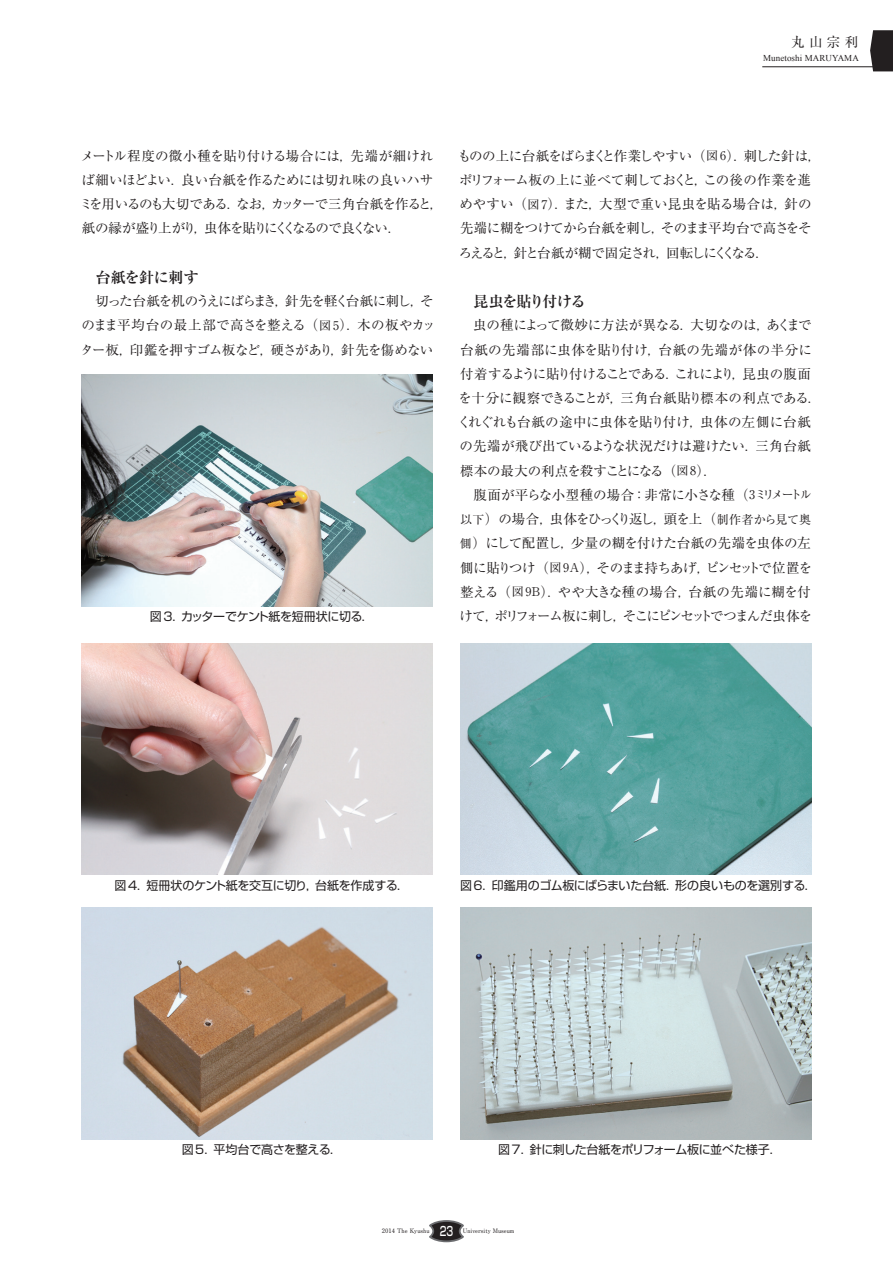
<style>
.page{position:relative;width:893px;height:1263px;background:#fff}
.page>*{position:absolute;margin:0;border:0;box-sizing:border-box;transform-origin:0 0}
.t1{font:700 15px "Ryumin Pr 6";letter-spacing:-.08em;color:#231f20}
.t2{font:700 15px "Ryumin Pr 6";letter-spacing:-.02em;color:#231f20}
.t3{font:13.5px/24.3px "Ryumin Pr 6";letter-spacing:-.04em;color:#231f20}
.t4{font:13.5px/24.2px "Ryumin Pr 6";letter-spacing:-.01em;color:#231f20}
.t5{font:13.5px "Ryumin Pr 6";color:#231f20}
.t6{font:13.5px/24.2px "Ryumin Pr 6";letter-spacing:.025em;color:#231f20}
.t7{font:13.5px/24.2px "Ryumin Pr 6";letter-spacing:-.11em;color:#231f20}
.t8{font:13.5px "Ryumin Pr 6";letter-spacing:.015em;color:#231f20}
.t9{font:13.5px "Ryumin Pr 6";letter-spacing:-.07em;color:#231f20}
.t10{font:13.5px "Ryumin Pr 6";letter-spacing:-.075em;color:#231f20}
.t11{font:13.5px "Ryumin Pr 6";letter-spacing:-.06em;color:#231f20}
.t12{font:13.5px "Ryumin Pr 6";letter-spacing:-.1em;color:#231f20}
.t13{font:13.5px "Ryumin Pr 6";letter-spacing:-.13em;color:#231f20}
.t14{font:13.5px "Ryumin Pr 6";letter-spacing:-.065em;color:#231f20}
.t15{font:13.5px "Ryumin Pr 6";letter-spacing:.005em;color:#231f20}
.t16{font:13.5px "Ryumin Pr 6";letter-spacing:-.09em;color:#231f20}
.t17{font:13.5px "Ryumin Pr 6";letter-spacing:-.02em;color:#231f20}
.t18{font:13.5px "Ryumin Pr 6";letter-spacing:-.12em;color:#231f20}
.t19{font:13.5px "Ryumin Pr 6";letter-spacing:-.125em;color:#231f20}
.t20{font:13.5px "Ryumin Pr 6";letter-spacing:-.145em;color:#231f20}
.t21{font:13.5px "Ryumin Pr 6";letter-spacing:-.15em;color:#231f20}
.t22{font:13.5px "Ryumin Pr 6";letter-spacing:.01em;color:#231f20}
.t23{font:13.5px "Ryumin Pro";color:#231f20}
.t24{font:500 12.75px "Shin Go Pro";color:#fff;scale:.7 1}
.t25{font:12px "Shin Go Pro";letter-spacing:-.03em;color:#231f20}
.t26{font:12px "Ryumin Pr 6";letter-spacing:-.075em;color:#231f20}
.t27{font:12px "Ryumin Pr 6";letter-spacing:-.02em;color:#231f20}
.t28{font:9px "Times New Roman";letter-spacing:.01em;color:#231f20}
.t29{font:700 6.15px "Futo Min A101 Pro";letter-spacing:-.005em;color:#231f20}
.s1{font-size:12px}
</style>
<div class="page">
<img style="left:82px;top:375px;width:351px;height:231px">
<img style="left:460px;top:643px;width:351px;height:232px">
<img style="left:82px;top:908px;width:351px;height:231px">
<img style="left:82px;top:643px;width:351px;height:232px">
<img style="left:460px;top:908px;width:351px;height:231px">
<svg style="left:429px;top:1220px;width:35px;height:23px"></svg>
<svg style="left:870px;top:30px;width:23px;height:41px"></svg>
<hr style="left:762px;top:67px;width:113px;height:1px;background:#231f20">
<p class="t23" style="left:791px;top:32px;width:69px">丸山宗利</p>
<p class="t28" style="left:763px;top:52px;width:97px">Munetoshi MARUYAMA</p>
<p class="t4" style="left:181px;top:143px;width:254px;text-indent:-101px">メートル程度の微小種を貼り付ける場合には，<br>良い台紙を作るためには切れ味の良いハサ</p>
<p class="t3" style="left:350px;top:143px;width:84px">先端が細けれ</p>
<p class="t9" style="left:81px;top:169px;width:104px">ば細いほどよい．</p>
<p class="t3" style="left:703px;top:143px;width:109px;text-indent:-246px">ものの上に台紙をばらまくと作業しやすい（<br>この後の作業を進</p>
<p class="t3" style="left:720px;top:143px;width:28px">．）<span class="s1">6</span></p>
<p class="t3" style="left:744px;top:143px;width:79px">刺した針は，</p>
<p class="t26" style="left:706px;top:146px;width:13px">図</p>
<p class="t11" style="left:459px;top:169px;width:250px">ポリフォーム板の上に並べて刺しておくと，</p>
<p class="t14" style="left:271px;top:193px;width:174px">カッターで三角台紙を作ると，</p>
<p class="t7" style="left:204px;top:191px;width:199px;text-indent:-124px">ミを用いるのも大切である．<br>虫体を貼りにくくなるので良くない．</p>
<p class="t3" style="left:194px;top:215px;width:15px">，</p>
<p class="t3" style="left:236px;top:191px;width:41px">なお，</p>
<p class="t4" style="left:82px;top:216px;width:116px">紙の縁が盛り上がり</p>
<p class="t2" style="left:95px;top:266px;width:105px">台紙を針に刺す</p>
<p class="t12" style="left:95px;top:290px;width:194px">切った台紙を机のうえにばらまき，</p>
<p class="t10" style="left:285px;top:290px;width:140px">針先を軽く台紙に刺し，</p>
<p class="t3" style="left:420px;top:288px;width:15px">そ</p>
<p class="t3" style="left:459px;top:191px;width:69px">めやすい（</p>
<p class="t3" style="left:541px;top:191px;width:28px">．）<span class="s1">7</span></p>
<p class="t26" style="left:528px;top:195px;width:13px">図</p>
<p class="t3" style="left:564px;top:191px;width:40px">また，</p>
<p class="t15" style="left:599px;top:193px;width:190px">大型で重い昆虫を貼る場合は，</p>
<p class="t3" style="left:784px;top:191px;width:29px">針の</p>
<p class="t9" style="left:460px;top:218px;width:206px">先端に糊をつけてから台紙を刺し，</p>
<p class="t16" style="left:661px;top:218px;width:152px">そのまま平均台で高さをそ</p>
<p class="t3" style="left:459px;top:240px;width:60px">ろえると，</p>
<p class="t1" style="left:473px;top:290px;width:114px">昆虫を貼り付ける</p>
<p class="t17" style="left:514px;top:242px;width:157px">針と台紙が糊で固定され，</p>
<p class="t20" style="left:666px;top:242px;width:104px">回転しにくくなる．</p>
<p class="t5" style="left:81px;top:315px;width:238px">のまま平均台の最上部で高さを整える（</p>
<p class="t3" style="left:333px;top:312px;width:28px">．）<span class="s1">5</span></p>
<p class="t26" style="left:319px;top:316px;width:13px">図</p>
<p class="t3" style="left:357px;top:312px;width:80px">木の板やカッ</p>
<p class="t3" style="left:80px;top:337px;width:54px">ター板，</p>
<p class="t3" style="left:130px;top:337px;width:145px">印鑑を押すゴム板など，</p>
<p class="t3" style="left:270px;top:337px;width:64px">硬さがあり</p>
<p class="t3" style="left:331px;top:337px;width:15px">，</p>
<p class="t3" style="left:341px;top:337px;width:94px">針先を傷めない</p>
<p class="t6" style="left:658px;top:312px;width:155px;text-indent:-185px">虫の種によって微妙に方法が異なる．<br>台紙の先端が体の半分に</p>
<p class="t3" style="left:766px;top:312px;width:47px">あくまで</p>
<p class="t3" style="left:690px;top:312px;width:81px">大切なのは，</p>
<p class="t8" style="left:460px;top:339px;width:203px">台紙の先端部に虫体を貼り付け，</p>
<p class="t3" style="left:621px;top:361px;width:202px;text-indent:-161px">付着するように貼り付けることである．<br>三角台紙貼り標本の利点である．</p>
<p class="t3" style="left:742px;top:361px;width:70px">昆虫の腹面</p>
<p class="t3" style="left:674px;top:361px;width:61px">これにより</p>
<p class="t3" style="left:732px;top:361px;width:15px">，</p>
<p class="t3" style="left:459px;top:385px;width:166px">を十分に観察できることが，</p>
<p class="t3" style="left:457px;top:409px;width:247px">くれぐれも台紙の途中に虫体を貼り付け，</p>
<p class="t6" style="left:700px;top:409px;width:112px">虫体の左側に台紙</p>
<p class="t3" style="left:690px;top:433px;width:69px;text-indent:-231px">の先端が飛び出ているような状況だけは避けたい．<br>．(<span class="s1">8</span></p>
<p class="t4" style="left:460px;top:458px;width:218px">標本の最大の利点を殺すことになる（</p>
<p class="t26" style="left:676px;top:461px;width:13px">図</p>
<p class="t3" style="left:755px;top:433px;width:57px">三角台紙</p>
<p class="t5" style="left:473px;top:484px;width:277px">腹面が平らな小型種の場合：非常に小さな種（</p>
<p class="t27" style="left:717px;top:510px;width:96px">制作者から見て奥</p>
<p class="t26" style="left:749px;top:485px;width:64px">3 ミリメートル</p>
<p class="t3" style="left:485px;top:506px;width:70px">）の場合，</p>
<p class="t3" style="left:664px;top:506px;width:54px">頭を上（</p>
<p class="t19" style="left:550px;top:508px;width:119px">虫体をひっくり返し，</p>
<p class="t26" style="left:460px;top:510px;width:26px">以下</p>
<p class="t3" style="left:472px;top:530px;width:103px">）にして配置し，</p>
<p class="t26" style="left:460px;top:534px;width:13px">側</p>
<p class="t5" style="left:571px;top:533px;width:242px">少量の糊を付けた台紙の先端を虫体の左</p>
<p class="t3" style="left:460px;top:555px;width:90px">側に貼りつけ（</p>
<p class="t3" style="left:580px;top:555px;width:22px">，）</p>
<p class="t26" style="left:549px;top:558px;width:31px">図 A9</p>
<p class="t10" style="left:597px;top:557px;width:115px">そのまま持ちあげ，</p>
<p class="t21" style="left:706px;top:557px;width:108px">ピンセットで位置を</p>
<p class="t3" style="left:460px;top:579px;width:52px">整える（</p>
<p class="t3" style="left:540px;top:579px;width:22px">．）</p>
<p class="t26" style="left:512px;top:582px;width:30px">図 B9</p>
<p class="t8" style="left:558px;top:581px;width:135px">やや大きな種の場合，</p>
<p class="t22" style="left:688px;top:581px;width:124px">台紙の先端に糊を付</p>
<p class="t25" style="left:181px;top:607px;width:194px">カッターでケント紙を短冊状に切る．</p>
<p class="t25" style="left:150px;top:607px;width:36px">図3．</p>
<p class="t3" style="left:459px;top:603px;width:41px">けて，</p>
<p class="t18" style="left:495px;top:605px;width:133px">ポリフォーム板に刺し，</p>
<p class="t13" style="left:623px;top:605px;width:191px">そこにピンセットでつまんだ虫体を</p>
<p class="t25" style="left:315px;top:875px;width:95px">台紙を作成する．</p>
<p class="t25" style="left:146px;top:875px;width:173px">短冊状のケント紙を交互に切り，</p>
<p class="t25" style="left:115px;top:875px;width:36px">図4．</p>
<p class="t25" style="left:492px;top:875px;width:188px">印鑑用のゴム板にばらまいた台紙．</p>
<p class="t25" style="left:675px;top:875px;width:143px">形の良いものを選別する．</p>
<p class="t25" style="left:460px;top:875px;width:36px">図6．</p>
<p class="t25" style="left:213px;top:1140px;width:130px">平均台で高さを整える．</p>
<p class="t25" style="left:182px;top:1140px;width:36px">図5．</p>
<p class="t25" style="left:530px;top:1140px;width:253px">針に刺した台紙をポリフォーム板に並べた様子．</p>
<p class="t25" style="left:498px;top:1140px;width:36px">図7．</p>
<p class="t29" style="left:382px;top:1226px;width:49px">2014 The Kyushu</p>
<p class="t24" style="left:440px;top:1220px;width:21px">23</p>
<p class="t29" style="left:463px;top:1226px;width:53px">University Museum</p>
</div>
